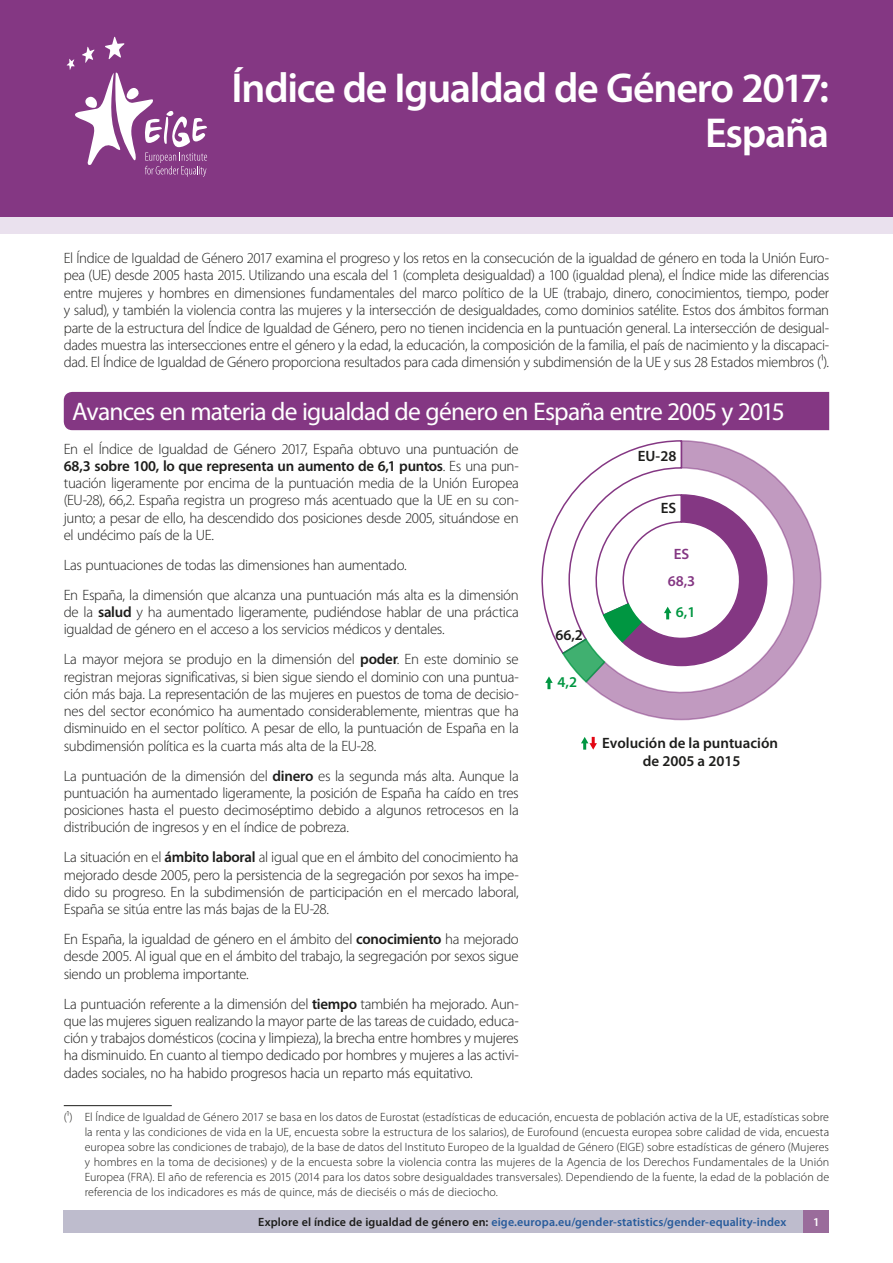
<style>
.page{position:relative;width:893px;height:1263px;background:#fff}
.page>*{position:absolute;margin:0;border:0;box-sizing:border-box;transform-origin:0 0}
.title_1_nn{font:600 42px/45px "Myriad Pro";letter-spacing:-.03em;color:#fff;text-align:right}
.title_2_nn_main{font:25.5px "Myriad Pro";letter-spacing:-.03em;color:#fff}
.body{font:300 15px/17.2px "Myriad Pro";letter-spacing:-.025em;color:#1d1d1b;text-align:justify}
.body_intro{font:300 15px/17.4px "Myriad Pro";letter-spacing:-.025em;color:#1d1d1b;text-align:justify}
.t1{font:600 15px/18px "Myriad Pro";color:#1d1d1b;text-align:center}
.t2{font:600 15px/27.3px "Myriad Pro";color:#843783;text-align:center}
.t3{font:600 15px "Myriad Pro";color:#009641}
.footnotes{font:300 12px/15px "Myriad Pro";letter-spacing:.005em;color:#1d1d1b;text-align:justify}
.t4{font:600 12px "Myriad Pro";letter-spacing:.01em;color:#275b9b}
.t5{font:600 12px "Myriad Pro";color:#fff}
.s1{font-weight:600}
.s2{color:#1d1d1b}
</style>
<div class="page">
<div style="left:63px;top:1210px;width:764px;height:22px;background:#bebccd"></div>
<div style="left:804px;top:1210px;width:25px;height:22px;background:#9a6c9b"></div>
<div style="left:0;top:0;width:893px;height:218px;background:#843783"></div>
<svg style="left:67px;top:37px;width:140px;height:140px"></svg>
<div style="left:0;top:218px;width:893px;height:16px;background:#eae1ee"></div>
<hr style="left:64px;top:1105px;width:108px;height:1px;background:#1d1d1b">
<div style="left:64px;top:392px;width:765px;height:38px;background:#843783"></div>
<svg style="left:593px;top:470px;width:228px;height:250px"></svg>
<svg style="left:581px;top:737px;width:16px;height:13px"></svg>
<svg style="left:541px;top:440px;width:227px;height:249px"></svg>
<p class="title_1_nn" style="left:232px;top:66px;width:599px">Índice de Igualdad de Género 2017:<br>España</p>
<p class="body_intro" style="left:64px;top:249px;width:767px">El Índice de Igualdad de Género 2017 examina el progreso y los retos en la consecución de la igualdad de género en toda la Unión Euro&shy;pea (UE) desde 2005 hasta 2015. Utilizando una escala del 1 (completa desigualdad) a 100 (igualdad plena), el Índice mide las diferencias entre mujeres y hombres en dimensiones fundamentales del marco político de la UE (trabajo, dinero, conocimientos, tiempo, poder y salud), y también la violencia contra las mujeres y la intersección de desigualdades, como dominios satélite. Estos dos ámbitos forman parte de la estructura del Índice de Igualdad de Género, pero no tienen incidencia en la puntuación general. La intersección de desigual&shy;dades muestra las intersecciones entre el género y la edad, la educación, la composición de la familia, el país de nacimiento y la discapaci&shy;dad. El Índice de Igualdad de Género proporciona resultados para cada dimensión y subdimensión de la UE y sus 28 Estados miembros (1).</p>
<p class="title_2_nn_main" style="left:72px;top:395px;width:714px">Avances en materia de igualdad de género en España entre 2005 y 2015</p>
<p class="body" style="left:64px;top:440px;width:456px">En el Índice de Igualdad de Género 2017, España obtuvo una puntuación de <span class="s1">68,3 sobre 100, lo que representa un aumento de 6,1 puntos</span>. Es una pun&shy;tuación ligeramente por encima de la puntuación media de la Unión Europea (EU-28), 66,2. España registra un progreso más acentuado que la UE en su con&shy;junto; a pesar de ello, ha descendido dos posiciones desde 2005, situándose en el undécimo país de la UE.</p>
<p class="body" style="left:64px;top:556px;width:344px">Las puntuaciones de todas las dimensiones han aumentado.</p>
<p class="body" style="left:64px;top:586px;width:456px">En España, la dimensión que alcanza una puntuación más alta es la dimensión de la <span class="s1">salud</span> y ha aumentado ligeramente, pudiéndose hablar de una práctica igualdad de género en el acceso a los servicios médicos y dentales.</p>
<p class="body" style="left:64px;top:651px;width:456px">La mayor mejora se produjo en la dimensión del <span class="s1">poder</span>. En este dominio se registran mejoras significativas, si bien sigue siendo el dominio con una puntua&shy;ción más baja. La representación de las mujeres en puestos de toma de decisio&shy;nes del sector económico ha aumentado considerablemente, mientras que ha disminuido en el sector político. A pesar de ello, la puntuación de España en la subdimensión política es la cuarta más alta de la EU-28.</p>
<p class="body" style="left:64px;top:767px;width:456px">La puntuación de la dimensión del <span class="s1">dinero</span> es la segunda más alta. Aunque la puntuación ha aumentado ligeramente, la posición de España ha caído en tres posiciones hasta el puesto decimoséptimo debido a algunos retrocesos en la distribución de ingresos y en el índice de pobreza.</p>
<p class="body" style="left:64px;top:849px;width:456px">La situación en el <span class="s1">ámbito laboral</span> al igual que en el ámbito del conocimiento ha mejorado desde 2005, pero la persistencia de la segregación por sexos ha impe&shy;dido su progreso. En la subdimensión de participación en el mercado laboral, España se sitúa entre las más bajas de la EU-28.</p>
<p class="body" style="left:64px;top:931px;width:456px">En España, la igualdad de género en el ámbito del <span class="s1">conocimiento</span> ha mejorado desde 2005. Al igual que en el ámbito del trabajo, la segregación por sexos sigue siendo un problema importante.</p>
<p class="body" style="left:64px;top:995px;width:457px">La puntuación referente a la dimensión del <span class="s1">tiempo</span> también ha mejorado. Aun&shy;que las mujeres siguen realizando la mayor parte de las tareas de cuidado, educa&shy;ción y trabajos domésticos (cocina y limpieza), la brecha entre hombres y mujeres ha disminuido. En cuanto al tiempo dedicado por hombres y mujeres a las activi&shy;dades sociales, no ha habido progresos hacia un reparto más equitativo.</p>
<p class="t1" style="left:638px;top:447px;width:40px">EU-28</p>
<p class="t1" style="left:661px;top:498px;width:17px">ES</p>
<p class="t2" style="left:668px;top:540px;width:29px">ES<br>68,3</p>
<p class="t3" style="left:676px;top:603px;width:21px">6,1</p>
<p class="t1" style="left:555px;top:626px;width:29px">66,2</p>
<p class="t3" style="left:557px;top:673px;width:21px">4,2</p>
<p class="t1" style="left:602px;top:733px;width:177px">Evolución de la puntuación de 2005 a 2015</p>
<p class="footnotes" style="left:85px;top:1109px;width:746px;text-indent:-21px">(1) El Índice de Igualdad de Género 2017 se basa en los datos de Eurostat (estadísticas de educación, encuesta de población activa de la UE, estadísticas sobre la renta y las condiciones de vida en la UE, encuesta sobre la estructura de los salarios), de Eurofound (encuesta europea sobre calidad de vida, encuesta europea sobre las condiciones de trabajo), de la base de datos del Instituto Europeo de la Igualdad de Género (EIGE) sobre estadísticas de género (Mujeres y hombres en la toma de decisiones) y de la encuesta sobre la violencia contra las mujeres de la Agencia de los Derechos Fundamentales de la Unión Europea (FRA). El año de referencia es 2015 (2014 para los datos sobre desigualdades transversales). Dependiendo de la fuente, la edad de la población de referencia de los indicadores es más de quince, más de dieciséis o más de dieciocho.</p>
<p class="t4" style="left:258px;top:1215px;width:530px"><span class="s2">Explore el índice de igualdad de género en:</span> eige.europa.eu/gender-statistics/gender-equality-index</p>
<p class="t5" style="left:813px;top:1215px;width:8px">1</p>
</div>
